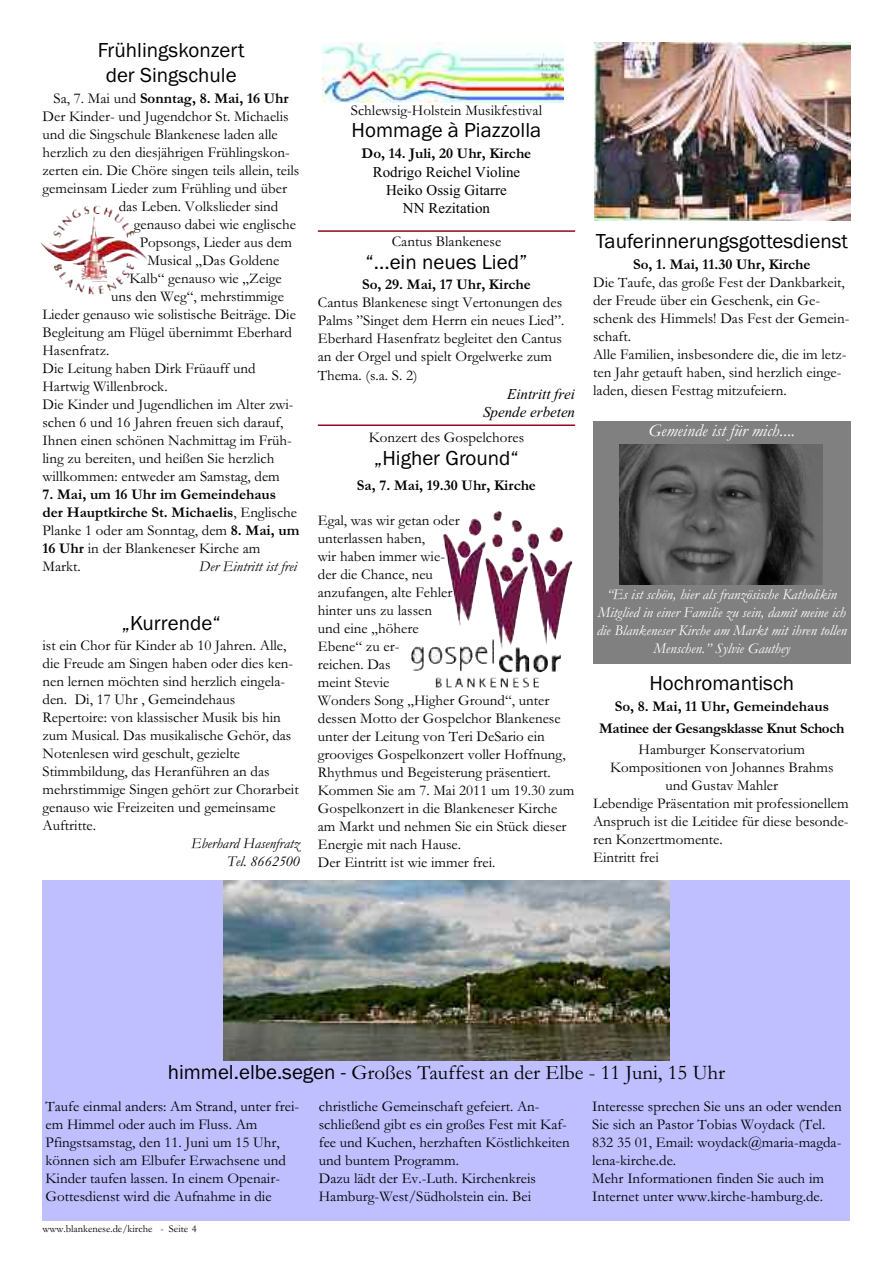
<style>
.page{position:relative;width:893px;height:1263px;background:#fff}
.page>*{position:absolute;margin:0;border:0;box-sizing:border-box;transform-origin:0 0}
.t1{font:21px/25.2px "Franklin Gothic";color:#000;text-align:center}
.t2{font:21px "Garamond";color:#000}
.t3{font:italic 18px "Garamond";color:#fff}
.t4{font:15px/18px "Garamond";color:#000}
.t5{font:700 15px/18px "Garamond";color:#000}
.t6{font:italic 15px/18px "Garamond";color:#fff;text-align:center}
.t7{font:700 15px/23px "Garamond";letter-spacing:-.025em;color:#000;text-align:center}
.t8{font:15px/18px "Times New Roman";color:#000;text-align:center}
.t9{font:italic 15px/18px "Garamond";color:#000;text-align:right}
.t10{font:italic 15px/18px "Times New Roman";color:#000;text-align:right}
.t11{font:10.5px "Garamond";color:#000}
.s1{font-weight:400}
.s2{font-family:"Franklin Gothic"}
</style>
<div class="page">
<img style="left:40px;top:206px;width:107px;height:74px">
<div style="left:43px;top:1098px;width:807px;height:122px;background:#bfbfff"></div>
<div style="left:593px;top:421px;width:257px;height:242px;background:#808080"></div>
<img style="left:411px;top:510px;width:161px;height:161px">
<div style="left:593px;top:43px;width:257px;height:187px;background:linear-gradient(to right,#fff,#fff)"></div>
<img style="left:595px;top:43px;width:255px;height:177px">
<img style="left:322px;top:43px;width:241px;height:59px">
<img style="left:620px;top:444px;width:202px;height:140px">
<div style="left:43px;top:881px;width:807px;height:184px;background:#bfbfff"></div>
<img style="left:223px;top:881px;width:446px;height:180px">
<div style="left:43px;top:1061px;width:807px;height:37px;background:#bfbfff"></div>
<hr style="left:318px;top:230px;width:257px;height:2px;background:#960718">
<hr style="left:318px;top:424px;width:257px;height:2px;background:#960718">
<h1 class="t1" style="left:98px;top:37px;width:148px">Frühlingskonzert der Singschule</h1>
<p class="t5" style="left:54px;top:89px;width:237px"><span class="s1">Sa, 7. Mai und</span> Sonntag, 8. Mai, 16 Uhr</p>
<p class="t4" style="left:43px;top:107px;width:248px">Der Kinder- und Jugendchor St. Michaelis</p>
<p class="t4" style="left:43px;top:125px;width:237px">und die Singschule Blankenese laden alle</p>
<p class="t4" style="left:43px;top:143px;width:249px">herzlich zu den diesjährigen Frühlingskon-</p>
<p class="t4" style="left:43px;top:161px;width:258px">zerten ein. Die Chöre singen teils allein, teils</p>
<p class="t4" style="left:43px;top:179px;width:246px">gemeinsam Lieder zum Frühling und über</p>
<p class="t4" style="left:119px;top:197px;width:161px">das Leben. Volkslieder sind</p>
<p class="t4" style="left:134px;top:215px;width:164px">genauso dabei wie englische</p>
<p class="t4" style="left:140px;top:233px;width:154px">Popsongs, Lieder aus dem</p>
<p class="t4" style="left:147px;top:251px;width:134px">Musical „Das Goldene</p>
<p class="t4" style="left:129px;top:269px;width:154px">Kalb“ genauso wie „Zeige</p>
<p class="t4" style="left:111px;top:287px;width:174px">uns den Weg“, mehrstimmige</p>
<p class="t4" style="left:43px;top:305px;width:255px">Lieder genauso wie solistische Beiträge. Die</p>
<p class="t4" style="left:43px;top:323px;width:251px">Begleitung am Flügel übernimmt Eberhard</p>
<p class="t4" style="left:43px;top:341px;width:68px">Hasenfratz.</p>
<p class="t4" style="left:43px;top:359px;width:215px">Die Leitung haben Dirk Früauff und</p>
<p class="t4" style="left:43px;top:377px;width:127px">Hartwig Willenbrock.</p>
<p class="t4" style="left:43px;top:395px;width:253px">Die Kinder und Jugendlichen im Alter zwi-</p>
<p class="t4" style="left:43px;top:413px;width:243px">schen 6 und 16 Jahren freuen sich darauf,</p>
<p class="t4" style="left:43px;top:431px;width:251px">Ihnen einen schönen Nachmittag im Früh-</p>
<p class="t4" style="left:43px;top:449px;width:233px">ling zu bereiten, und heißen Sie herzlich</p>
<p class="t4" style="left:43px;top:467px;width:239px">willkommen: entweder am Samstag, dem</p>
<p class="t5" style="left:43px;top:485px;width:258px">7. Mai, um 16 Uhr im Gemeindehaus der Hauptkirche St. Michaelis<span class="s1">, Englische<br>Planke 1 oder am Sonntag, dem</span> 8. Mai, um<br>16 Uhr <span class="s1">in der Blankeneser Kirche am<br>Markt.</span></p>
<p class="t9" style="left:199px;top:557px;width:99px">Der Eintritt ist frei</p>
<h1 class="t1" style="left:122px;top:610px;width:101px">„Kurrende“</h1>
<p class="t4" style="left:43px;top:636px;width:258px">ist ein Chor für Kinder ab 10 Jahren. Alle, die Freude am Singen haben oder dies ken&shy;nen lernen möchten sind herzlich eingela&shy;den. Di, 17 Uhr , Gemeindehaus Repertoire: von klassischer Musik bis hin zum Musical. Das musikalische Gehör, das Notenlesen wird geschult, gezielte Stimmbildung, das Heranführen an das mehrstimmige Singen gehört zur Chorarbeit genauso wie Freizeiten und gemeinsame Auftritte.</p>
<p class="t9" style="left:191px;top:834px;width:110px">Eberhard Hasenfratz<br>Tel. 8662500</p>
<p class="t4" style="left:351px;top:100px;width:193px">Schlewsig-Holstein Musikfestival</p>
<h1 class="t1" style="left:352px;top:118px;width:191px">Hommage à Piazzolla</h1>
<p class="t5" style="left:362px;top:144px;width:171px">Do, 14. Juli, 20 Uhr, Kirche</p>
<p class="t8" style="left:373px;top:163px;width:149px">Rodrigo Reichel Violine<br>Heiko Ossig Gitarre<br>NN Rezitation</p>
<p class="t4" style="left:392px;top:232px;width:111px">Cantus Blankenese</p>
<h1 class="t1" style="left:365px;top:249px;width:163px">“...ein neues Lied”</h1>
<p class="t5" style="left:362px;top:275px;width:170px">So, 29. Mai, 17 Uhr, Kirche</p>
<p class="t4" style="left:318px;top:293px;width:248px">Cantus Blankenese singt Vertonungen des Palms ”Singet dem Herrn ein neues Lied”.<br>Eberhard Hasenfratz begleitet den Cantus an der Orgel und spielt Orgelwerke zum Thema. (s.a. S. 2)</p>
<p class="t10" style="left:483px;top:384px;width:94px">Eintritt frei<br>Spende erbeten</p>
<p class="t4" style="left:369px;top:428px;width:157px">Konzert des Gospelchores</p>
<h1 class="t1" style="left:374px;top:445px;width:147px">„Higher Ground“</h1>
<p class="t5" style="left:357px;top:476px;width:181px">Sa, 7. Mai, 19.30 Uhr, Kirche</p>
<p class="t4" style="left:318px;top:511px;width:258px">Egal, was wir getan oder<br>unterlassen haben,<br>wir haben immer wie-<br>der die Chance, neu<br>anzufangen, alte Fehler<br>hinter uns zu lassen<br>und eine „höhere<br>Ebene“ zu er-<br>reichen. Das<br>meint Stevie<br>Wonders Song „Higher Ground“, unter dessen Motto der Gospelchor Blankenese unter der Leitung von Teri DeSario ein grooviges Gospelkonzert voller Hoffnung,<br>Rhythmus und Begeisterung präsentiert.<br>Kommen Sie am 7. Mai 2011 um 19.30 zum<br>Gospelkonzert in die Blankeneser Kirche am Markt und nehmen Sie ein Stück dieser<br>Energie mit nach Hause.<br>Der Eintritt ist wie immer frei.</p>
<h1 class="t1" style="left:596px;top:229px;width:254px">Tauferinnerungsgottesdienst</h1>
<p class="t5" style="left:633px;top:255px;width:179px">So, 1. Mai, 11.30 Uhr, Kirche</p>
<p class="t4" style="left:593px;top:273px;width:258px">Die Taufe, das große Fest der Dankbarkeit, der Freude über ein Geschenk, ein Ge&shy;schenk des Himmels! Das Fest der Gemein&shy;schaft.<br>Alle Familien, insbesondere die, die im letz&shy;ten Jahr getauft haben, sind herzlich einge&shy;laden, diesen Festtag mitzufeiern.</p>
<p class="t3" style="left:648px;top:419px;width:148px">Gemeinde ist für mich....</p>
<p class="t6" style="left:597px;top:585px;width:252px">“Es ist schön, hier als französische Katholikin Mitglied in einer Familie zu sein, damit meine ich die Blankeneser Kirche am Markt mit ihren tollen Menschen.” Sylvie Gauthey</p>
<h1 class="t1" style="left:649px;top:670px;width:146px">Hochromantisch</h1>
<p class="t7" style="left:599px;top:694px;width:247px">So, 8. Mai, 11 Uhr, Gemeindehaus<br>Matinee der Gesangsklasse Knut Schoch</p>
<p class="t4" style="left:639px;top:739px;width:168px">Hamburger Konservatorium</p>
<p class="t4" style="left:610px;top:757px;width:225px">Kompositionen von Johannes Brahms</p>
<p class="t4" style="left:665px;top:775px;width:114px">und Gustav Mahler</p>
<p class="t4" style="left:593px;top:793px;width:257px">Lebendige Präsentation mit professionellem</p>
<p class="t4" style="left:593px;top:811px;width:257px">Anspruch ist die Leitidee für diese besonde-</p>
<p class="t4" style="left:593px;top:829px;width:131px">ren Konzertmomente.</p>
<p class="t4" style="left:593px;top:847px;width:67px">Eintritt frei</p>
<h1 class="t2" style="left:168px;top:1060px;width:559px"><span class="s2">himmel.elbe.segen -</span> Großes Tauffest an der Elbe - 11 Juni, 15 Uhr</h1>
<p class="t4" style="left:46px;top:1097px;width:255px">Taufe einmal anders: Am Strand, unter frei&shy;em Himmel oder auch im Fluss. Am Pfingstsamstag, den 11. Juni um 15 Uhr, können sich am Elbufer Erwachsene und Kinder taufen lassen. In einem Openair-Gottesdienst wird die Aufnahme in die</p>
<p class="t4" style="left:319px;top:1097px;width:252px">christliche Gemeinschaft gefeiert. An&shy;schließend gibt es ein großes Fest mit Kaf&shy;fee und Kuchen, herzhaften Köstlichkeiten und buntem Programm.<br>Dazu lädt der Ev.-Luth. Kirchenkreis Hamburg-West/Südholstein ein. Bei</p>
<p class="t4" style="left:592px;top:1097px;width:251px">Interesse sprechen Sie uns an oder wenden Sie sich an Pastor Tobias Woydack (Tel.<br>832 35 01, Email: woydack@maria-magda&shy;lena-kirche.de.<br>Mehr Informationen finden Sie auch im Internet unter www.kirche-hamburg.de.</p>
<p class="t11" style="left:43px;top:1222px;width:156px">www.blankenese.de/kirche - Seite 4</p>
</div>
